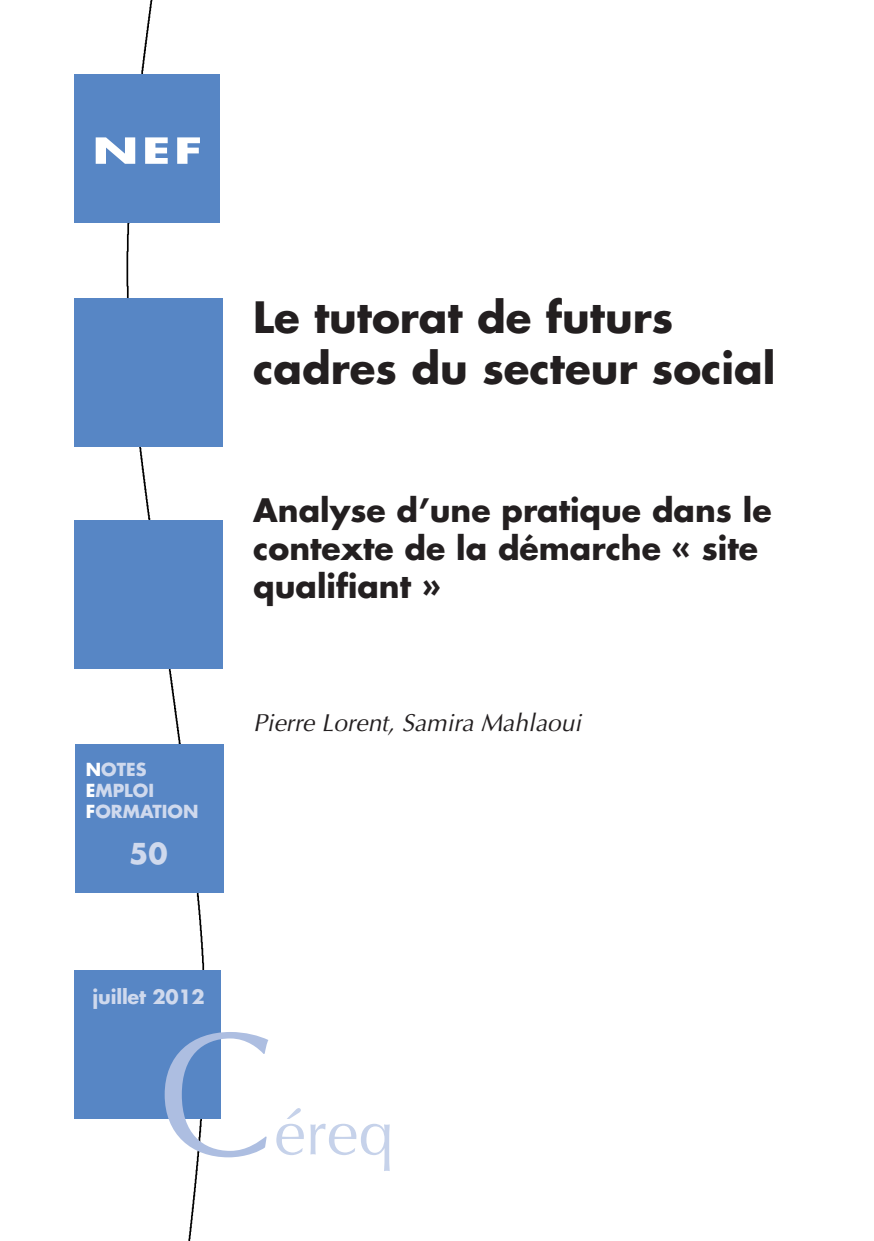
<style>
.page{position:relative;width:874px;height:1241px;background:#fff}
.page>*{position:absolute;margin:0;border:0;box-sizing:border-box;transform-origin:0 0}
.t1{font:175px "Optima";color:#adbee1}
.t2{font:63px "Optima";color:#c6d2ea}
.t3{font:700 42px/50.4px "Futura";color:#231f20}
.t4{font:700 35px "Futura";color:#fff;scale:1.5 1}
.t5{font:700 31.5px/37.8px "Futura";color:#231f20}
.t6{font:700 28px "Futura";color:#cfd9ed}
.t7{font:italic 24.5px "Optima";color:#231f20}
.t8{font:700 19.25px "Futura";letter-spacing:-.01em;color:#cfd9ed}
.t9{font:700 17.5px/21px "Futura";color:#cfd9ed}
.s1{color:#fff}
</style>
<div class="page">
<img style="left:121px;top:0;width:91px;height:1240px">
<div style="left:74px;top:298px;width:149px;height:148px;background:#5786c5"></div>
<div style="left:74px;top:520px;width:149px;height:149px;background:#5786c5"></div>
<div style="left:74px;top:970px;width:146px;height:149px;background:#5786c5"></div>
<div style="left:74px;top:744px;width:149px;height:149px;background:#5786c5"></div>
<div style="left:74px;top:74px;width:146px;height:149px;background:#5786c5"></div>
<p class="t4" style="left:92px;top:126px;width:25px">NEF</p>
<p class="t9" style="left:86px;top:758px;width:114px"><span class="s1">n</span>otes<br><span class="s1">E</span>mploi <span class="s1">f</span>ormation</p>
<p class="t6" style="left:129px;top:833px;width:40px">50</p>
<p class="t8" style="left:93px;top:983px;width:113px">juillet 2012</p>
<h3 class="t3" style="left:253px;top:291px;width:523px">Le tutorat de futurs cadres du secteur social</h3>
<p class="t5" style="left:253px;top:490px;width:519px">Analyse d’une pratique dans le contexte de la démarche « site qualifiant »</p>
<p class="t7" style="left:253px;top:708px;width:329px">Pierre Lorent, Samira Mahlaoui</p>
<h1 class="t1" style="left:157px;top:993px;width:118px">c</h1>
<h2 class="t2" style="left:274px;top:1096px;width:121px">éreq</h2>
</div>
